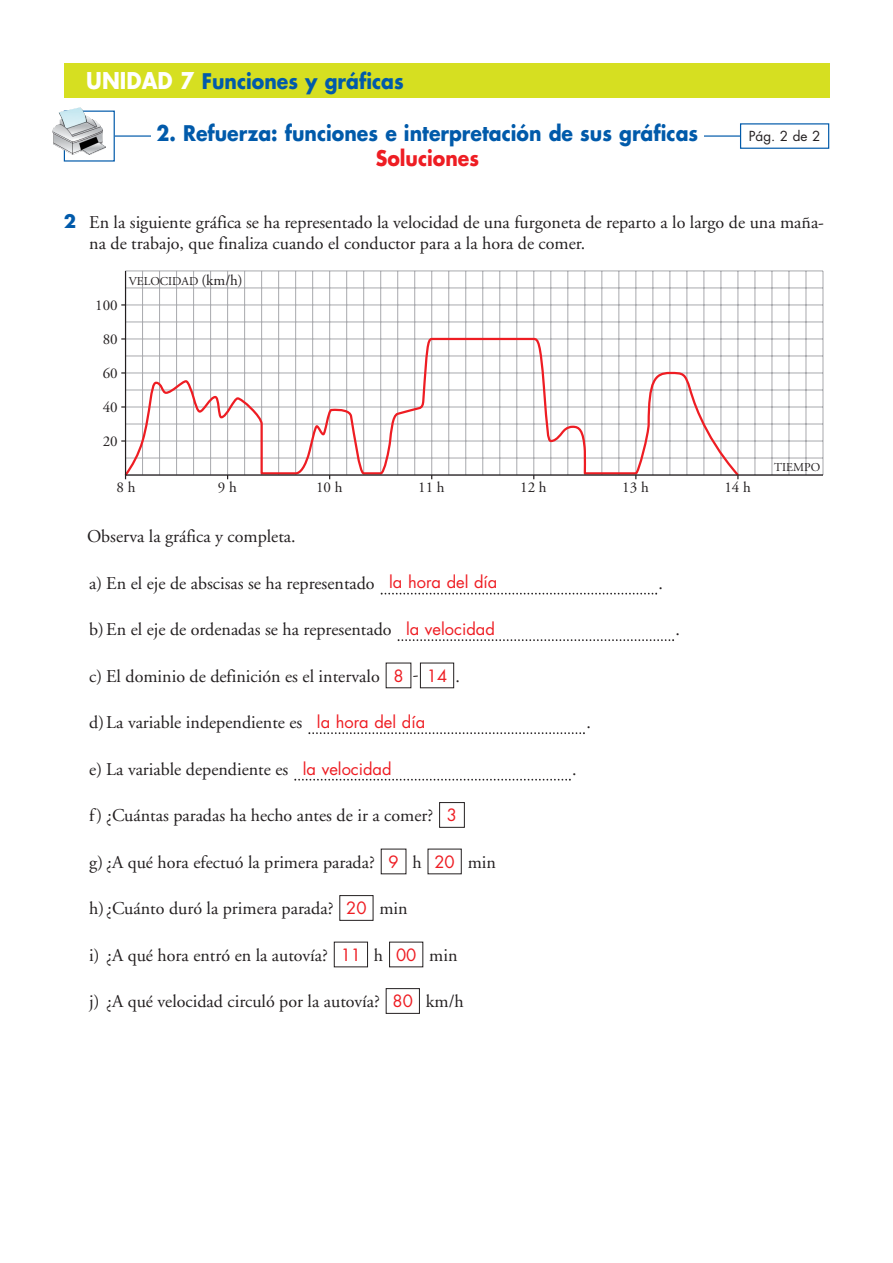
<style>
.page{position:relative;width:893px;height:1263px;background:#fff}
.page>*{position:absolute;margin:0;border:0;box-sizing:border-box;transform-origin:0 0}
.t1{font:700 21px "Futura";color:#015aaa;scale:.9 1}
.t2{font:700 21px "Futura";color:#ee1d23;scale:.9 1}
.t3{font:18px/21px "Adobe Garamond";color:#231f20}
.t4{font:16.5px "Futura";color:#ee1d23}
.t5{font:15px "Adobe Garamond";color:#231f20}
.t6{font:13.5px "Futura";color:#231f20}
.t7{font:12px "Adobe Garamond";color:#231f20}
.s1{font-size:22.5px;color:#fff}
.s2{font-family:"Futura";font-weight:700;color:#015aaa}
.s3{font-size:15px}
</style>
<div class="page">
<div style="left:64px;top:64px;width:765px;height:34px;background:#d6df21"></div>
<svg style="left:115px;top:123px;width:715px;height:26px"></svg>
<div style="left:151px;top:111px;width:553px;height:51px;background:#fff"></div>
<div style="left:64px;top:111px;width:51px;height:51px;border:1px solid #015aaa"></div>
<img style="left:52px;top:107px;width:54px;height:48px">
<div style="left:386px;top:988px;width:34px;height:26px;border:1px solid #231f20"></div>
<div style="left:334px;top:942px;width:34px;height:25px;border:1px solid #231f20"></div>
<div style="left:339px;top:895px;width:34px;height:26px;border:1px solid #231f20"></div>
<div style="left:439px;top:802px;width:26px;height:26px;border:1px solid #231f20"></div>
<svg style="left:294px;top:779px;width:277px;height:2px"></svg>
<svg style="left:308px;top:732px;width:277px;height:2px"></svg>
<div style="left:420px;top:663px;width:34px;height:25px;border:1px solid #231f20"></div>
<svg style="left:398px;top:639px;width:276px;height:2px"></svg>
<svg style="left:381px;top:593px;width:276px;height:2px"></svg>
<svg style="left:124px;top:270px;width:700px;height:206px"></svg>
<p class="t1" style="left:86px;top:72px;width:354px"><span class="s1">UNIDAD 7</span> Funciones y gráficas</p>
<p class="t1" style="left:157px;top:123px;width:603px">2. Refuerza: funciones e interpretación de sus gráficas</p>
<p class="t6" style="left:749px;top:130px;width:73px">Pág. 2 de 2</p>
<p class="t2" style="left:376px;top:149px;width:116px">Soluciones</p>
<p class="t3" style="left:89px;top:213px;width:736px;text-indent:-26px"><span class="s2">2</span> En la siguiente gráfica se ha representado la velocidad de una furgoneta de reparto a lo largo de una maña&shy;na de trabajo, que finaliza cuando el conductor para a la hora de comer.</p>
<p class="t5" style="left:95px;top:299px;width:24px">100</p>
<p class="t5" style="left:103px;top:333px;width:16px">80</p>
<p class="t5" style="left:103px;top:367px;width:16px">60</p>
<p class="t5" style="left:103px;top:401px;width:16px">40</p>
<p class="t5" style="left:103px;top:435px;width:16px">20</p>
<p class="t7" style="left:129px;top:277px;width:116px">VELOCIDAD <span class="s3">(km/h)</span></p>
<p class="t5" style="left:117px;top:481px;width:20px">8 h</p>
<p class="t5" style="left:316px;top:481px;width:28px">10 h</p>
<p class="t5" style="left:418px;top:481px;width:28px">11 h</p>
<p class="t5" style="left:520px;top:481px;width:28px">12 h</p>
<p class="t5" style="left:622px;top:481px;width:28px">13 h</p>
<p class="t5" style="left:724px;top:481px;width:28px">14 h</p>
<p class="t5" style="left:218px;top:481px;width:20px">9 h</p>
<p class="t3" style="left:87px;top:528px;width:210px">Observa la gráfica y completa.</p>
<p class="t3" style="left:89px;top:574px;width:287px">a) En el eje de abscisas se ha representado</p>
<p class="t3" style="left:659px;top:574px;width:6px">.</p>
<p class="t3" style="left:89px;top:621px;width:304px">b) En el eje de ordenadas se ha representado</p>
<p class="t3" style="left:675px;top:621px;width:6px">.</p>
<p class="t3" style="left:89px;top:667px;width:292px">c) El dominio de definición es el intervalo</p>
<p class="t3" style="left:413px;top:667px;width:49px">- .</p>
<p class="t3" style="left:89px;top:714px;width:215px">d)La variable independiente es</p>
<p class="t3" style="left:586px;top:714px;width:6px">.</p>
<p class="t3" style="left:89px;top:760px;width:201px">e) La variable dependiente es</p>
<p class="t3" style="left:572px;top:760px;width:6px">.</p>
<p class="t3" style="left:89px;top:807px;width:345px">f) ¿Cuántas paradas ha hecho antes de ir a comer?</p>
<p class="t3" style="left:89px;top:853px;width:287px">g) ¿A qué hora efectuó la primera parada?</p>
<p class="t3" style="left:412px;top:853px;width:11px">h</p>
<p class="t3" style="left:468px;top:853px;width:30px">min</p>
<p class="t3" style="left:89px;top:900px;width:246px">h)¿Cuánto duró la primera parada?</p>
<p class="t3" style="left:379px;top:900px;width:30px">min</p>
<p class="t3" style="left:89px;top:946px;width:240px">i) ¿A qué hora entró en la autovía?</p>
<p class="t3" style="left:374px;top:946px;width:11px">h</p>
<p class="t3" style="left:429px;top:946px;width:30px">min</p>
<p class="t3" style="left:89px;top:993px;width:292px">j) ¿A qué velocidad circuló por la autovía?</p>
<p class="t3" style="left:426px;top:993px;width:39px">km/h</p>
<p class="t4" style="left:389px;top:575px;width:110px">la hora del día</p>
<p class="t4" style="left:406px;top:621px;width:90px">la velocidad</p>
<p class="t4" style="left:393px;top:668px;width:12px">8</p>
<p class="t4" style="left:427px;top:668px;width:22px">14</p>
<p class="t4" style="left:317px;top:714px;width:110px">la hora del día</p>
<p class="t4" style="left:303px;top:761px;width:90px">la velocidad</p>
<p class="t4" style="left:447px;top:807px;width:12px">3</p>
<p class="t4" style="left:388px;top:854px;width:12px">9</p>
<p class="t4" style="left:434px;top:854px;width:22px">20</p>
<p class="t4" style="left:346px;top:900px;width:22px">20</p>
<p class="t4" style="left:341px;top:947px;width:22px">11</p>
<p class="t4" style="left:396px;top:947px;width:22px">00</p>
<p class="t4" style="left:393px;top:993px;width:22px">80</p>
<p class="t7" style="left:774px;top:462px;width:48px">TIEMPO</p>
</div>
